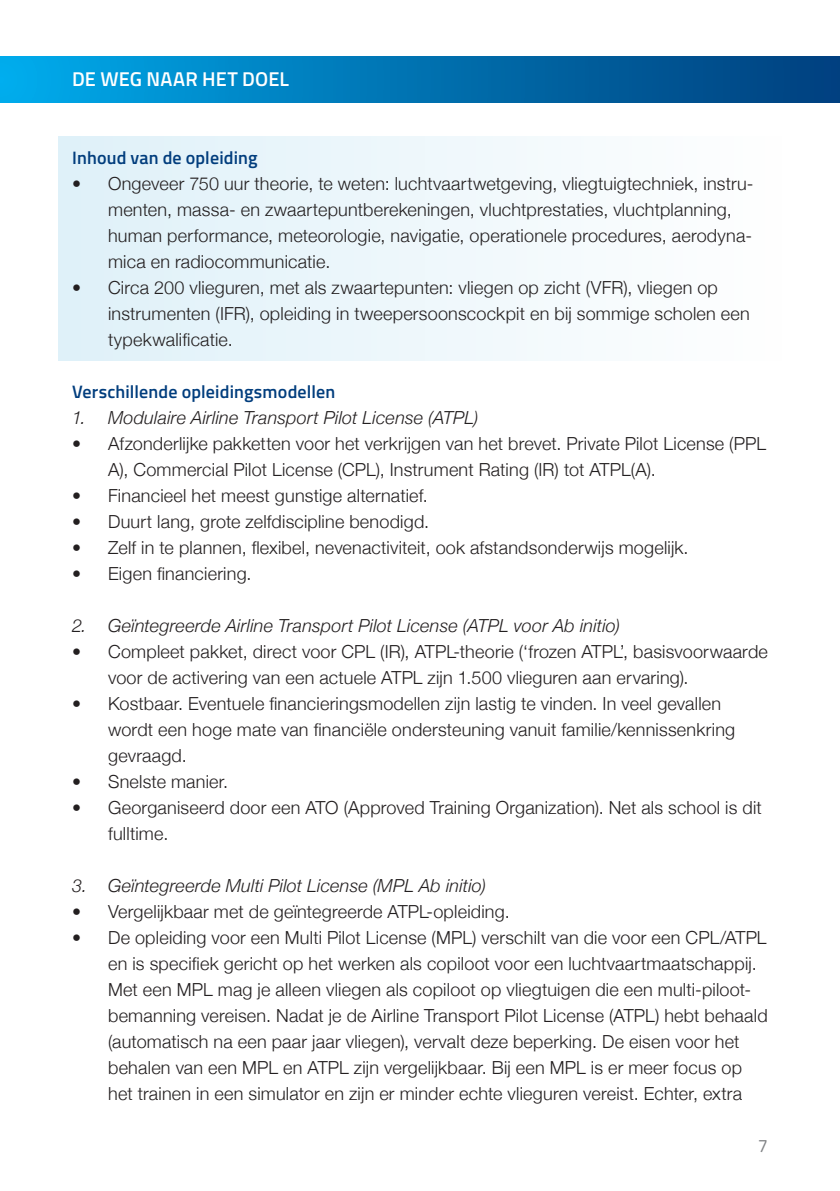
<style>
.page{position:relative;width:840px;height:1191px;background:#fff}
.page>*{position:absolute;margin:0;border:0;box-sizing:border-box;transform-origin:0 0}
.Plattetekst{font:600 20px "Titillium Web";letter-spacing:.005em;color:#fff}
.t1{font:300 18px/26px "Helvetica Neue";letter-spacing:.01em;color:#231f20}
.t2{font:italic 300 18px "Helvetica Neue";letter-spacing:.01em;color:#231f20}
.Plattetekst-2{font:600 18px "Titillium Web";letter-spacing:.01em;color:#013d7d}
.plattetekst___initiaal{font:18px "Titillium Web";color:#808285}
</style>
<div class="page">
<div style="left:58px;top:136px;width:723px;height:224px;background:linear-gradient(to right,#dff0f9,#fefefe)"></div>
<div style="left:0;top:57px;width:839px;height:45px;background:linear-gradient(to right,#00aaea,#003d7b)"></div>
<p class="Plattetekst" style="left:72px;top:64px;width:218px">DE WEG NAAR HET DOEL</p>
<p class="Plattetekst-2" style="left:72px;top:144px;width:187px">Inhoud van de opleiding</p>
<p class="t1" style="left:108px;top:169px;width:646px;text-indent:-36px">• Ongeveer 750 uur theorie, te weten: luchtvaartwetgeving, vliegtuigtechniek, instru&shy;menten, massa- en zwaartepuntberekeningen, vluchtprestaties, vluchtplanning, human performance, meteorologie, navigatie, operationele procedures, aerodyna&shy;mica en radiocommunicatie.</p>
<p class="t1" style="left:108px;top:273px;width:643px;text-indent:-36px">• Circa 200 vlieguren, met als zwaartepunten: vliegen op zicht (VFR), vliegen op instrumenten (IFR), opleiding in tweepersoonscockpit en bij sommige scholen een typekwalificatie.</p>
<p class="Plattetekst-2" style="left:72px;top:378px;width:265px">Verschillende opleidingsmodellen</p>
<p class="t2" style="left:72px;top:403px;width:408px">1. Modulaire Airline Transport Pilot License (ATPL)</p>
<p class="t1" style="left:108px;top:429px;width:659px;text-indent:-36px">• Afzonderlijke pakketten voor het verkrijgen van het brevet. Private Pilot License (PPL<br>A), Commercial Pilot License (CPL), Instrument Rating (IR) tot ATPL(A).</p>
<p class="t1" style="left:72px;top:481px;width:357px">• Financieel het meest gunstige alternatief.</p>
<p class="t1" style="left:72px;top:507px;width:358px">• Duurt lang, grote zelfdiscipline benodigd.</p>
<p class="t1" style="left:72px;top:533px;width:617px">• Zelf in te plannen, flexibel, nevenactiviteit, ook afstandsonderwijs mogelijk.</p>
<p class="t1" style="left:72px;top:559px;width:181px">• Eigen financiering.</p>
<p class="t2" style="left:72px;top:611px;width:549px">2. Geïntegreerde Airline Transport Pilot License (ATPL voor Ab initio)</p>
<p class="t1" style="left:108px;top:637px;width:661px;text-indent:-36px">• Compleet pakket, direct voor CPL (IR), ATPL-theorie (‘frozen ATPL’, basisvoorwaarde voor de activering van een actuele ATPL zijn 1.500 vlieguren aan ervaring).</p>
<p class="t1" style="left:108px;top:689px;width:628px;text-indent:-36px">• Kostbaar. Eventuele financieringsmodellen zijn lastig te vinden. In veel gevallen wordt een hoge mate van financiële ondersteuning vanuit familie/kennissenkring gevraagd.</p>
<p class="t1" style="left:72px;top:767px;width:158px">• Snelste manier.</p>
<p class="t1" style="left:108px;top:793px;width:655px;text-indent:-36px">• Georganiseerd door een ATO (Approved Training Organization). Net als school is dit fulltime.</p>
<p class="t2" style="left:72px;top:871px;width:415px">3. Geïntegreerde Multi Pilot License (MPL Ab initio)</p>
<p class="t1" style="left:72px;top:897px;width:439px">• Vergelijkbaar met de geïntegreerde ATPL-opleiding.</p>
<p class="t1" style="left:108px;top:923px;width:660px;text-indent:-36px">• De opleiding voor een Multi Pilot License (MPL) verschilt van die voor een CPL/ATPL en is specifiek gericht op het werken als copiloot voor een luchtvaartmaatschappij.<br>Met een MPL mag je alleen vliegen als copiloot op vliegtuigen die een multi-piloot&shy;bemanning vereisen. Nadat je de Airline Transport Pilot License (ATPL) hebt behaald (automatisch na een paar jaar vliegen), vervalt deze beperking. De eisen voor het behalen van een MPL en ATPL zijn vergelijkbaar. Bij een MPL is er meer focus op het trainen in een simulator en zijn er minder echte vlieguren vereist. Echter, extra</p>
<p class="plattetekst___initiaal" style="left:757px;top:1133px;width:12px">7</p>
</div>
